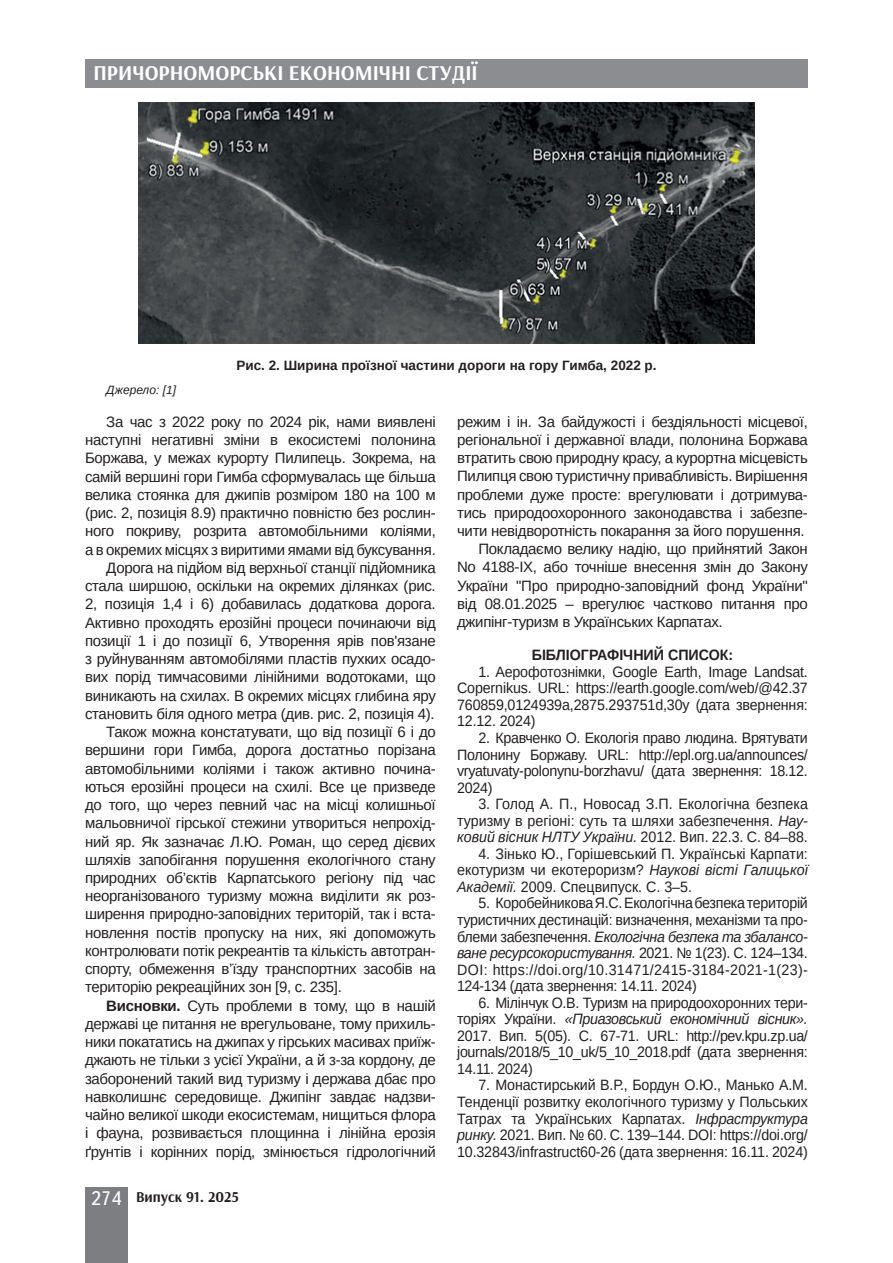
<style>
.page{position:relative;width:893px;height:1263px;background:#fff}
.page>*{position:absolute;margin:0;border:0;box-sizing:border-box;transform-origin:0 0}
.t1{font:700 21px "Arsenal";color:#fff}
.Текст_основной_укр{font:15px/18.3px "Arimo";letter-spacing:-.02em;color:#231f20;text-align:justify}
.Текст_основной_укр-2{font:15px/16.5px "Arimo";letter-spacing:-.02em;color:#231f20;text-align:justify;scale:.95 1}
.Литература_заголовок{font:700 15px "Arimo";color:#231f20;scale:.95 1}
.t2{font:700 15px "Arsenal";color:#231f20}
.Рисунок{font:700 13.5px "Arimo";color:#231f20}
.Источник{font:italic 12px "Arimo";color:#231f20}
.s1{font-weight:700}
.s2{font-family:"Ukrainian Text";font-weight:400;font-size:19.5px;color:#fff}
.s3{font-style:italic}
</style>
<div class="page">
<div style="left:85px;top:59px;width:723px;height:29px;background:#8b8d90"></div>
<div style="left:85px;top:1186px;width:43px;height:76px;background:#7c7e81"></div>
<img style="left:138px;top:102px;width:617px;height:242px">
<h1 class="t1" style="left:94px;top:58px;width:386px">ПРИЧОРНОМОРСЬКІ ЕКОНОМІЧНІ СТУДІЇ</h1>
<p class="Источник" style="left:106px;top:382px;width:71px">Джерело: [1]</p>
<p class="Рисунок" style="left:236px;top:356px;width:422px">Рис. 2. Ширина проїзної частини дороги на гору Гимба, 2022 р.</p>
<p class="Текст_основной_укр" style="left:85px;top:413px;width:352px;text-indent:21px">За час з 2022 року по 2024 рік, нами виявлені наступні негативні зміни в екосистемі полонина Боржава, у межах курорту Пилипець. Зокрема, на самій вершині гори Гимба сформувалась ще більша велика стоянка для джипів розміром 180 на 100 м (рис. 2, позиція 8.9) практично повністю без рослин&shy;ного покриву, розрита автомобільними коліями, а в окремих місцях з виритими ямами від буксування.</p>
<p class="Текст_основной_укр" style="left:85px;top:559px;width:352px;text-indent:21px">Дорога на підйом від верхньої станції підйомника стала ширшою, оскільки на окремих ділянках (рис.<br>2, позиція 1,4 і 6) добавилась додаткова дорога.<br>Активно проходять ерозійні процеси починаючи від позиції 1 і до позиції 6, Утворення ярів пов'язане з руйнуванням автомобілями пластів пухких осадо&shy;вих порід тимчасовими лінійними водотоками, що виникають на схилах. В окремих місцях глибина яру становить біля одного метра (див. рис. 2, позиція 4).</p>
<p class="Текст_основной_укр" style="left:85px;top:723px;width:352px;text-indent:21px">Також можна констатувати, що від позиції 6 і до вершини гори Гимба, дорога достатньо порізана автомобільними коліями і також активно почина&shy;ються ерозійні процеси на схилі. Все це призведе до того, що через певний час на місці колишньої мальовничої гірської стежини утвориться непрохід&shy;ний яр. Як зазначає Л.Ю. Роман, що серед дієвих шляхів запобігання порушення екологічного стану природних об’єктів Карпатського регіону під час неорганізованого туризму можна виділити як роз&shy;ширення природно-заповідних територій, так і вста&shy;новлення постів пропуску на них, які допоможуть контролювати потік рекреантів та кількість автотран&shy;спорту, обмеження в’їзду транспортних засобів на територію рекреаційних зон [9, с. 235].</p>
<p class="Текст_основной_укр" style="left:85px;top:996px;width:352px;text-indent:21px"><span class="s1">Висновки.</span> Суть проблеми в тому, що в нашій державі це питання не врегульоване, тому прихиль&shy;ники покататись на джипах у гірських масивах приїж&shy;джають не тільки з усієї України, а й з-за кордону, де заборонений такий вид туризму і держава дбає про навколишнє середовище. Джипінг завдає надзви&shy;чайно великої шкоди екосистемам, нищиться флора і фауна, розвивається площинна і лінійна ерозія ґрунтів і корінних порід, змінюється гідрологічний</p>
<p class="t2" style="left:91px;top:1186px;width:149px"><span class="s2">274</span> Випуск 91. 2025</p>
<p class="Текст_основной_укр" style="left:457px;top:413px;width:352px">режим і ін. За байдужості і бездіяльності місцевої, регіональної і державної влади, полонина Боржава втратить свою природну красу, а курортна місцевість Пилипця свою туристичну привабливість. Вирішення проблеми дуже просте: врегулювати і дотримува&shy;тись природоохоронного законодавства і забезпе&shy;чити невідворотність покарання за його порушення.</p>
<p class="Текст_основной_укр" style="left:457px;top:540px;width:352px;text-indent:21px">Покладаємо велику надію, що прийнятий Закон No 4188-IX, або точніше внесення змін до Закону України "Про природно-заповідний фонд України" від 08.01.2025 – врегулює частково питання про джипінг-туризм в Українських Карпатах.</p>
<p class="Литература_заголовок" style="left:532px;top:645px;width:214px">БІБЛІОГРАФІЧНИЙ СПИСОК:</p>
<p class="Текст_основной_укр-2" style="left:457px;top:663px;width:371px;text-indent:21px">1. Аерофотознімки, Google Earth, Image Landsat.<br>Copernikus. URL: https://earth.google.com/web/@42.37<br>760859,0124939a,2875.293751d,30y (дата звернення:<br>12.12. 2024)</p>
<p class="Текст_основной_укр-2" style="left:457px;top:730px;width:371px;text-indent:21px">2. Кравченко О. Екологія право людина. Врятувати Полонину Боржаву. URL: http://epl.org.ua/announces/ vryatuvaty-polonynu-borzhavu/ (дата звернення: 18.12.<br>2024)</p>
<p class="Текст_основной_укр-2" style="left:457px;top:796px;width:371px;text-indent:21px">3. Голод А. П., Новосад З.П. Екологічна безпека туризму в регіоні: суть та шляхи забезпечення. <span class="s3">Нау&shy;ковий вісник НЛТУ України.</span> 2012. Вип. 22.3. С. 84–88.</p>
<p class="Текст_основной_укр-2" style="left:457px;top:845px;width:371px;text-indent:21px">4. Зінько Ю., Горішевський П. Українські Карпати: екотуризм чи екотероризм? <span class="s3">Наукові вісті Галицької Академії.</span> 2009. Спецвипуск. C. 3–5.</p>
<p class="Текст_основной_укр-2" style="left:457px;top:895px;width:371px;text-indent:21px">5. Коробейникова Я.С. Екологічна безпека територій туристичних дестинацій: визначення, механізми та про&shy;блеми забезпечення. <span class="s3">Екологічна безпека та збалансо&shy;ване ресурсокористування.</span> 2021. № 1(23). С. 124–134.<br>DOI: https://doi.org/10.31471/2415-3184-2021-1(23)- 124-134 (дата звернення: 14.11. 2024)</p>
<p class="Текст_основной_укр-2" style="left:457px;top:994px;width:371px;text-indent:21px">6. Мілінчук О.В. Туризм на природоохоронних тери&shy;торіях України. <span class="s3">«Приазовський економічний вісник».<br></span>2017. Вип. 5(05). С. 67-71. URL: http://pev.kpu.zp.ua/ journals/2018/5_10_uk/5_10_2018.pdf (дата звернення:<br>14.11. 2024)</p>
<p class="Текст_основной_укр-2" style="left:457px;top:1077px;width:371px;text-indent:21px">7. Монастирський В.Р., Бордун О.Ю., Манько А.М.<br>Тенденції розвитку екологічного туризму у Польських Татрах та Українських Карпатах. <span class="s3">Інфраструктура ринку.</span> 2021. Вип. № 60. С. 139–144. DOI: https://doi.org/ 10.32843/infrastruct60-26 (дата звернення: 16.11. 2024)</p>
</div>
